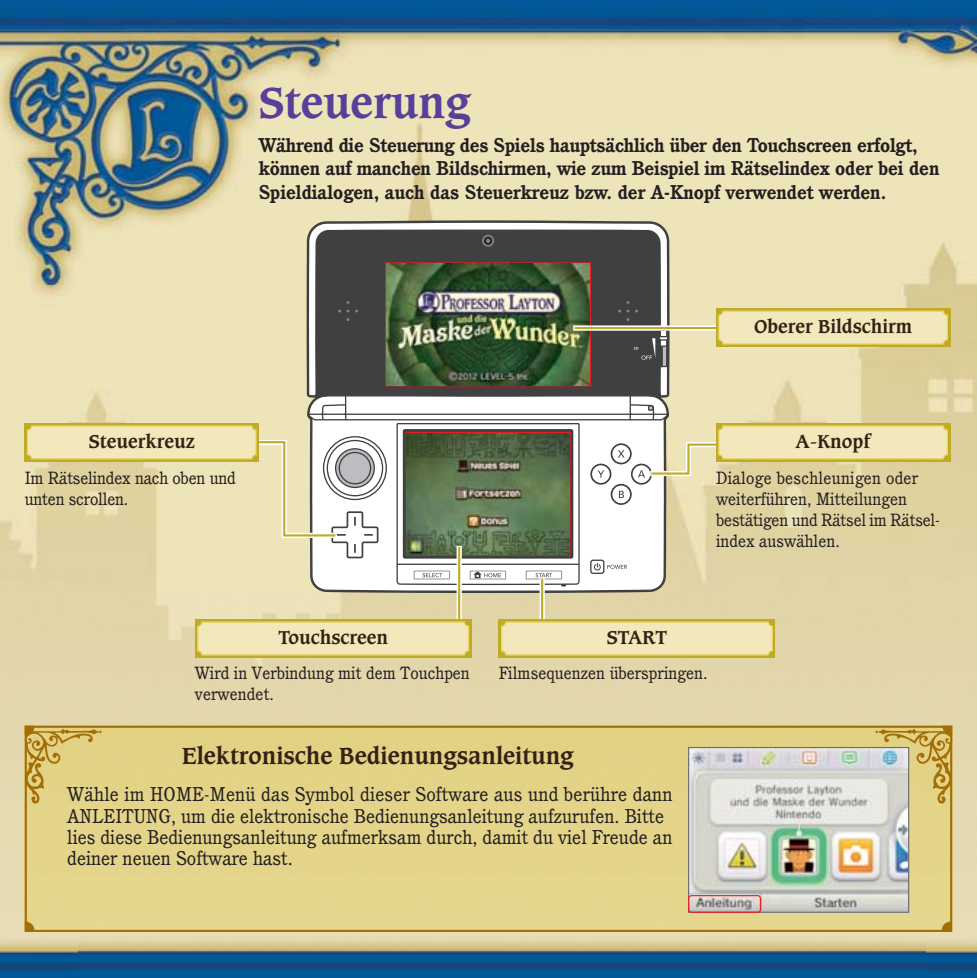
<style>
.page{position:relative;width:977px;height:978px;background:#fff}
.page>*{position:absolute;margin:0;border:0;box-sizing:border-box;transform-origin:0 0}
.t1{font:700 42px "Caxton LT";color:#583f99}
.t2{font:700 22.5px "Caxton LT";color:#322215}
.t3{font:19.5px/21.3px "Cushing LT";color:#231f20}
.t4{font:700 19.5px/23.4px "Cushing LT";letter-spacing:-.01em;color:#231f20}
.t5{font:700 18px "Caxton LT";color:#322215}
.t6{font:17.4px/21.3px "Cushing LT";color:#231f20}
</style>
<div class="page">
<img style="left:0;top:0;width:976px;height:798px">
<img style="left:0;top:798px;width:78px;height:180px">
<img style="left:925px;top:798px;width:51px;height:180px">
<img style="left:78px;top:932px;width:847px;height:46px">
<div style="left:28px;top:728px;width:921px;height:201px;background:#e4d48a"></div>
<svg style="left:315px;top:0;width:346px;height:221px"></svg>
<svg style="left:307px;top:587px;width:362px;height:5px"></svg>
<svg style="left:307px;top:221px;width:362px;height:39px"></svg>
<svg style="left:484px;top:237px;width:8px;height:8px"></svg>
<svg style="left:456px;top:587px;width:6px;height:32px"></svg>
<hr style="left:458px;top:547px;width:2px;height:75px;background:#bfab25">
<div style="left:539px;top:578px;width:5px;height:77px;background:#fff"></div>
<hr style="left:541px;top:579px;width:2px;height:75px;background:#bfab25">
<svg style="left:729px;top:308px;width:221px;height:39px"></svg>
<div style="left:718px;top:311px;width:229px;height:33px;background:#f2e8bc;border-radius:4px"></div>
<div style="left:718px;top:310px;width:229px;height:34px;border:1px solid #e9d66c;border-radius:4px"></div>
<svg style="left:236px;top:260px;width:493px;height:327px"></svg>
<img style="left:690px;top:749px;width:217px;height:162px">
<div style="left:688px;top:747px;width:221px;height:166px;border:1px solid #6d6e70"></div>
<div style="left:688px;top:895px;width:73px;height:18px;border:1px solid #ed1c24;border-radius:3px"></div>
<div style="left:25px;top:725px;width:927px;height:207px;border:2px solid #a46e07"></div>
<svg style="left:25px;top:725px;width:77px;height:78px"></svg>
<svg style="left:875px;top:725px;width:77px;height:78px"></svg>
<svg style="left:941px;top:921px;width:10px;height:10px"></svg>
<svg style="left:25px;top:921px;width:10px;height:10px"></svg>
<svg style="left:195px;top:619px;width:276px;height:38px"></svg>
<div style="left:198px;top:622px;width:270px;height:33px;background:#f2e8bc;border-radius:4px"></div>
<div style="left:197px;top:621px;width:272px;height:34px;border:1px solid #e9d66c;border-radius:4px"></div>
<svg style="left:498px;top:619px;width:277px;height:38px"></svg>
<div style="left:501px;top:622px;width:271px;height:33px;background:#f2e8bc;border-radius:4px"></div>
<div style="left:501px;top:621px;width:272px;height:34px;border:1px solid #e9d66c;border-radius:4px"></div>
<svg style="left:25px;top:423px;width:234px;height:38px"></svg>
<div style="left:27px;top:426px;width:229px;height:33px;background:#f2e8bc;border-radius:4px"></div>
<div style="left:27px;top:425px;width:229px;height:34px;border:1px solid #e9d66c;border-radius:4px"></div>
<svg style="left:716px;top:423px;width:234px;height:38px"></svg>
<div style="left:718px;top:426px;width:229px;height:33px;background:#f2e8bc;border-radius:4px"></div>
<div style="left:718px;top:425px;width:229px;height:34px;border:1px solid #e9d66c;border-radius:4px"></div>
<p class="t1" style="left:259px;top:83px;width:213px">Steuerung</p>
<p class="t4" style="left:259px;top:135px;width:682px">Während die Steuerung des Spiels hauptsächlich über den Touchscreen erfolgt, können auf manchen Bildschirmen, wie zum Beispiel im Rätselindex oder bei den<br>Spieldialogen, auch das Steuerkreuz bzw. der A-Knopf verwendet werden.</p>
<p class="t5" style="left:754px;top:318px;width:160px">Oberer Bildschirm</p>
<p class="t5" style="left:89px;top:433px;width:108px">Steuerkreuz</p>
<p class="t5" style="left:795px;top:433px;width:77px">A-Knopf</p>
<p class="t6" style="left:716px;top:468px;width:225px">Dialoge beschleunigen oder weiterführen, Mitteilungen bestätigen und Rätsel im Rätsel&shy;index auswählen.</p>
<p class="t6" style="left:25px;top:468px;width:213px">Im Rätselindex nach oben und unten scrollen.</p>
<p class="t5" style="left:278px;top:629px;width:111px">Touchscreen</p>
<p class="t5" style="left:606px;top:629px;width:62px">START</p>
<p class="t6" style="left:195px;top:663px;width:276px">Wird in Verbindung mit dem Touchpen verwendet.</p>
<p class="t6" style="left:498px;top:663px;width:210px">Filmsequenzen überspringen.</p>
<p class="t2" style="left:182px;top:745px;width:393px">Elektronische Bedienungsanleitung</p>
<p class="t3" style="left:67px;top:785px;width:607px">Wähle im HOME-Menü das Symbol dieser Software aus und berühre dann ANLEITUNG, um die elektronische Bedienungsanleitung aufzurufen. Bitte lies diese Bedienungs anleitung aufmerksam durch, damit du viel Freude an deiner neuen Software hast.</p>
</div>
